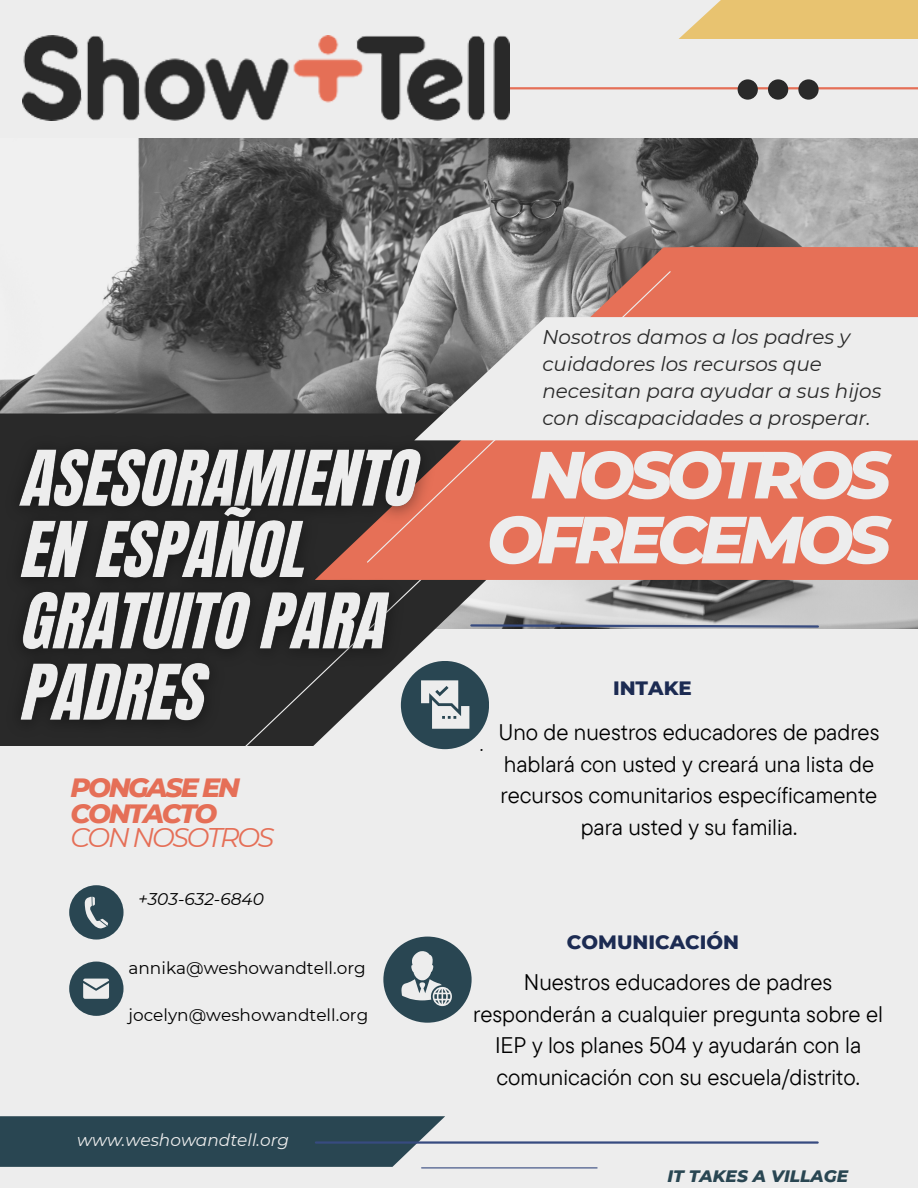
<style>
.page{position:relative;width:918px;height:1188px;background:#ededed}
.page>*{position:absolute;margin:0;border:0;box-sizing:border-box;transform-origin:0 0}
.t1{font:italic 800 66.45px/64.9px "Montserrat";letter-spacing:-.085em;color:#ededed;text-align:right}
.t2{font:italic 800 27px/25.8px "Montserrat";letter-spacing:-.085em;color:#e56f57}
.t3{font:italic 27px "Montserrat";letter-spacing:-.085em;color:#e56f57}
.t4{font:22.5px/31.5px "TT Commons Pro";color:#000;text-align:center}
.t5{font:italic 19.95px/27px "Montserrat";color:#292929}
.t6{font:800 19.8px "Montserrat";color:#1c2b52}
.t7{font:italic 18.6px "Montserrat";color:#000}
.t8{font:16.95px "Montserrat";color:#000}
.t9{font:italic 16.95px "Montserrat";color:#ededed}
.t10{font:italic 800 16.95px "Montserrat";color:#294652}
.t11{font:italic 16.95px "Montserrat";color:#000}
</style>
<div class="page">
<img style="left:0;top:139px;width:918px;height:489px">
<div style="left:0;top:414px;width:660px;height:332px;background:#292929"></div>
<div style="left:383px;top:937px;width:89px;height:86px;background:#294652;border-radius:50%"></div>
<div style="left:69px;top:885px;width:55px;height:55px;background:#294652;border-radius:50%"></div>
<div style="left:69px;top:962px;width:55px;height:54px;background:#294652;border-radius:50%"></div>
<svg style="left:401px;top:951px;width:51px;height:55px"></svg>
<svg style="left:315px;top:247px;width:603px;height:333px;background:#cb7360"></svg>
<svg style="left:0;top:1116px;width:445px;height:51px;background:#34505b"></svg>
<div style="left:678px;top:0;width:240px;height:39px;background:#e8c370"></div>
<svg style="left:366px;top:270px;width:306px;height:286px;background:#ca8071"></svg>
<div style="left:414px;top:317px;width:504px;height:123px;background:#ededed"></div>
<hr style="left:505px;top:87px;width:413px;height:2px;background:#e56f57">
<svg style="left:85px;top:897px;width:23px;height:32px"></svg>
<svg style="left:83px;top:979px;width:26px;height:20px"></svg>
<hr style="left:316px;top:1141px;width:502px;height:3px;background:#374b80">
<hr style="left:422px;top:1167px;width:175px;height:1px;background:#374b80">
<svg style="left:431px;top:556px;width:389px;height:194px"></svg>
<svg style="left:738px;top:79px;width:81px;height:21px"></svg>
<img style="left:23px;top:36px;width:487px;height:84px">
<img style="left:19px;top:428px;width:426px;height:319px">
<p class="t2" style="left:71px;top:775px;width:171px">PONGASE EN<br>CONTACTO</p>
<p class="t3" style="left:71px;top:821px;width:205px">CON NOSOTROS</p>
<p class="t11" style="left:138px;top:889px;width:127px">+303-632-6840</p>
<p class="t8" style="left:129px;top:958px;width:239px">annika@weshowandtell.org</p>
<p class="t8" style="left:129px;top:1004px;width:241px">jocelyn@weshowandtell.org</p>
<p class="t9" style="left:77px;top:1129px;width:213px">www.weshowandtell.org</p>
<p class="t5" style="left:542px;top:323px;width:341px">Nosotros damos a los padres y cuidadores los recursos que necesitan para ayudar a sus hijos con discapacidades a prosperar.</p>
<p class="t1" style="left:487px;top:442px;width:406px">NOSOTROS<br>OFRECEMOS</p>
<p class="t7" style="left:481px;top:733px;width:5px">.</p>
<p class="t6" style="left:613px;top:676px;width:80px">INTAKE</p>
<p class="t4" style="left:498px;top:716px;width:383px">Uno de nuestros educadores de padres hablará con usted y creará una lista de recursos comunitarios específicamente para usted y su familia.</p>
<p class="t6" style="left:567px;top:930px;width:174px">COMUNICACIÓN</p>
<p class="t4" style="left:473px;top:966px;width:411px">Nuestros educadores de padres responderán a cualquier pregunta sobre el IEP y los planes 504 y ayudarán con la comunicación con su escuela/distrito.</p>
<p class="t10" style="left:667px;top:1166px;width:182px">IT TAKES A VILLAGE</p>
</div>
